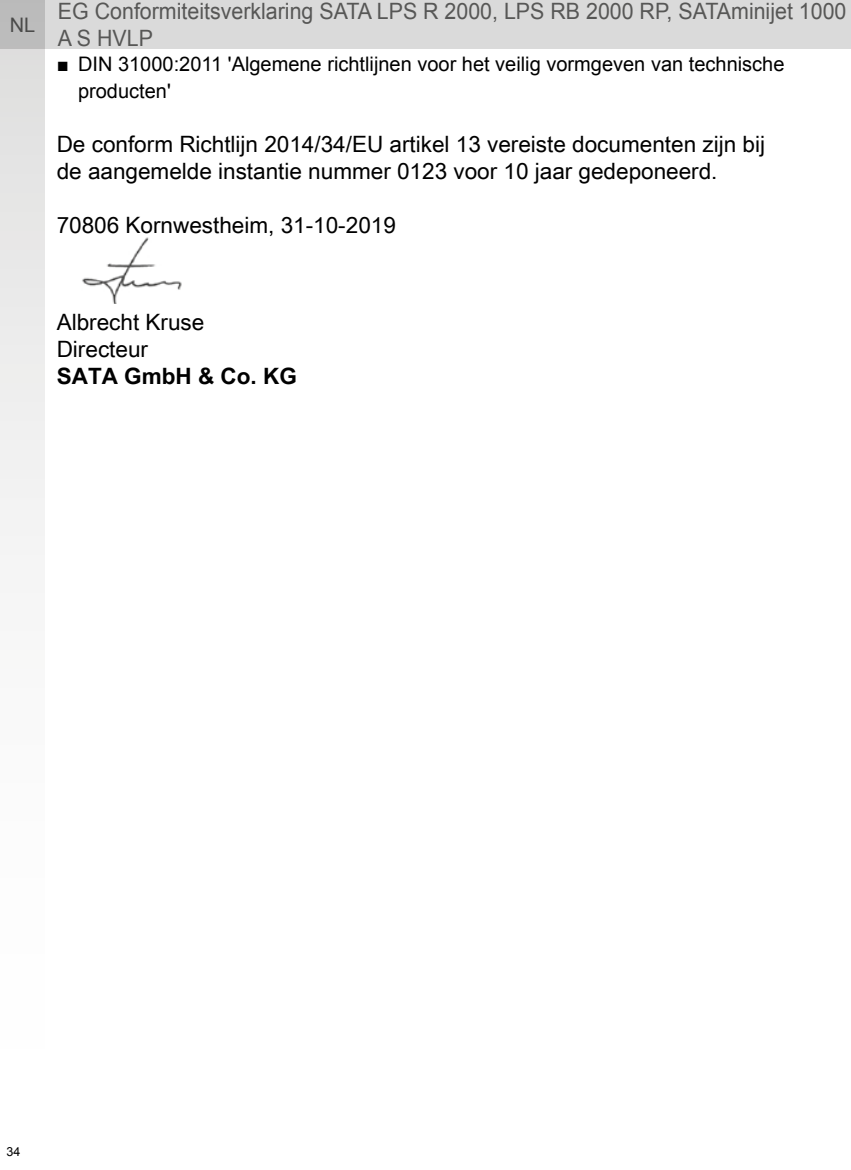
<style>
.page{position:relative;width:851px;height:1170px;background:#fff}
.page>*{position:absolute;margin:0;border:0;box-sizing:border-box;transform-origin:0 0}
.t1{font:22.5px/27px "Arial Unicode MS";color:#000}
.t2{font:22.5px/27px "Arial";color:#575756;scale:.95 1}
.t3{font:700 22.5px "Arial Unicode MS";color:#000}
.t4{font:20px/27px "Arial";color:#000}
.t5{font:20px "Arial";color:#575756}
.t6{font:12.5px "Arial";color:#000}
</style>
<div class="page">
<div style="left:0;top:0;width:850px;height:49px;background:#dadada"></div>
<svg style="left:0;top:0;width:44px;height:555px"></svg>
<img style="left:82px;top:238px;width:100px;height:65px">
<p class="t5" style="left:10px;top:11px;width:27px">NL</p>
<p class="t2" style="left:58px;top:-2px;width:831px">EG Conformiteitsverklaring SATA LPS R 2000, LPS RB 2000 RP, SATAminijet 1000<br>A S HVLP</p>
<p class="t4" style="left:78px;top:51px;width:707px;text-indent:-21px">■ DIN 31000:2011 'Algemene richtlijnen voor het veilig vormgeven van technische producten'</p>
<p class="t1" style="left:57px;top:130px;width:709px">De conform Richtlijn 2014/34/EU artikel 13 vereiste documenten zijn bij de aangemelde instantie nummer 0123 voor 10 jaar gedeponeerd.</p>
<p class="t1" style="left:57px;top:211px;width:340px">70806 Kornwestheim, 31-10-2019</p>
<p class="t1" style="left:57px;top:308px;width:149px">Albrecht Kruse<br>Directeur</p>
<p class="t3" style="left:57px;top:360px;width:242px">SATA GmbH &amp; Co. KG</p>
<p class="t6" style="left:6px;top:1143px;width:15px">34</p>
</div>
